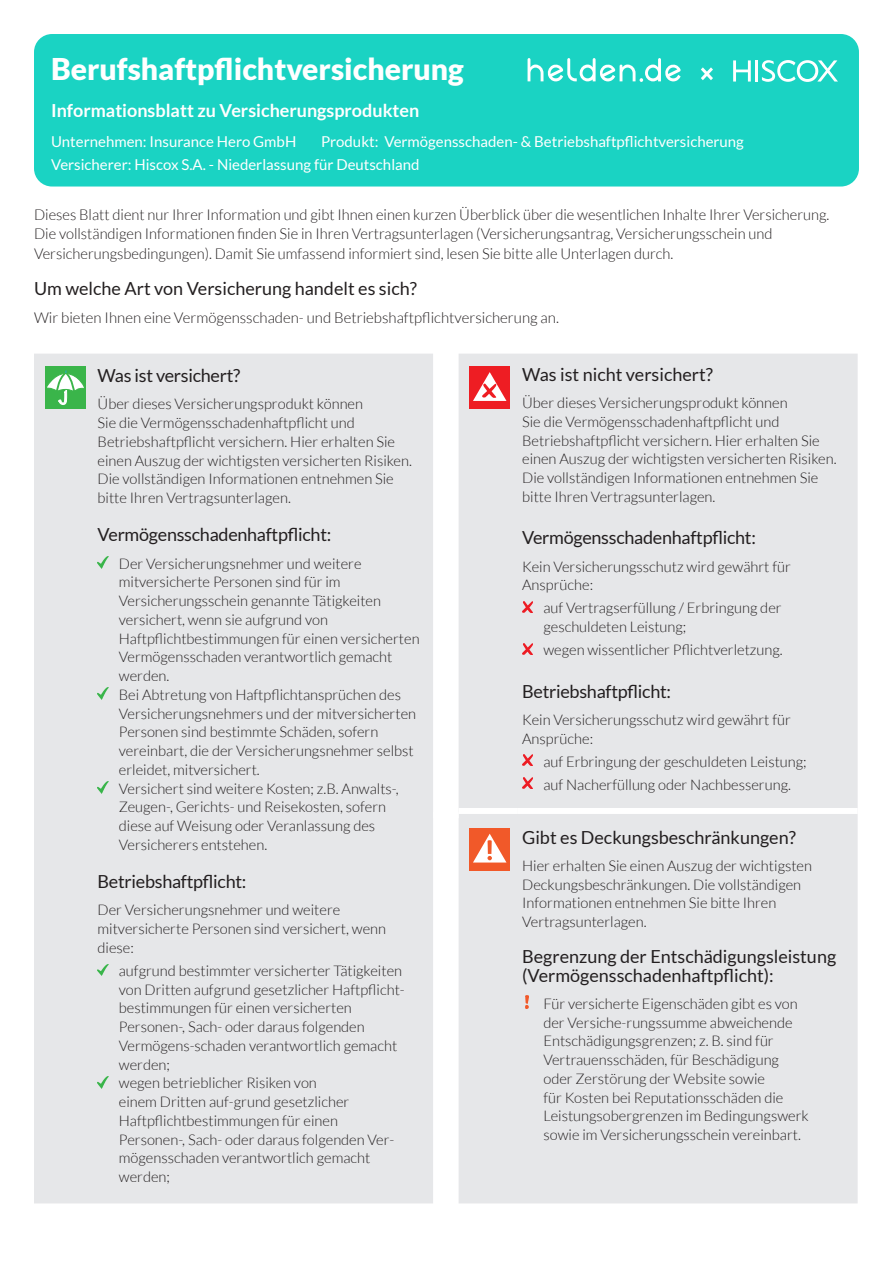
<style>
.page{position:relative;width:893px;height:1263px;background:#fff}
.page>*{position:absolute;margin:0;border:0;box-sizing:border-box;transform-origin:0 0}
.Form_title{font:900 30px "Lato";color:#fff}
.Covered_bullets{font:18px/18.8px "Lato";letter-spacing:-.015em;color:#231f20}
.Cover_subhead{font:18px "Lato";color:#231f20}
.Form_sub_title{font:700 18px "Lato";color:#fff}
.Form_intro{font:300 15px/19.5px "Lato";color:#231f20}
.Company_Product_head{font:15px "Lato";color:#fff}
.Cover_subhead-2{font:300 15px "Lato";color:#231f20}
.Covered_bullets-2{font:300 14.7px/18.8px "Lato";color:#231f20}
</style>
<div class="page">
<div style="left:34px;top:34px;width:825px;height:153px;background:#1ad3c3;border-radius:18px"></div>
<div style="left:34px;top:354px;width:824px;height:849px;background:#e6e7e9"></div>
<div style="left:459px;top:808px;width:59px;height:6px;background:#fff"></div>
<div style="left:518px;top:808px;width:340px;height:6px;background:#fff"></div>
<div style="left:433px;top:812px;width:26px;height:6px;background:#fff"></div>
<div style="left:45px;top:366px;width:41px;height:43px;background:#3ab54a"></div>
<svg style="left:47px;top:370px;width:37px;height:35px"></svg>
<svg style="left:98px;top:557px;width:10px;height:12px"></svg>
<svg style="left:98px;top:688px;width:10px;height:12px"></svg>
<svg style="left:98px;top:782px;width:10px;height:12px"></svg>
<svg style="left:98px;top:964px;width:10px;height:12px"></svg>
<svg style="left:98px;top:1076px;width:10px;height:12px"></svg>
<div style="left:469px;top:366px;width:41px;height:43px;background:#ee1d23"></div>
<svg style="left:473px;top:372px;width:33px;height:29px"></svg>
<svg style="left:522px;top:601px;width:11px;height:11px"></svg>
<svg style="left:522px;top:643px;width:11px;height:11px"></svg>
<svg style="left:522px;top:755px;width:11px;height:11px"></svg>
<svg style="left:522px;top:778px;width:11px;height:11px"></svg>
<div style="left:469px;top:828px;width:41px;height:42px;background:#f15929"></div>
<svg style="left:473px;top:834px;width:33px;height:28px"></svg>
<img style="left:525px;top:995px;width:4px;height:14px">
<svg style="left:733px;top:60px;width:105px;height:22px"></svg>
<svg style="left:527px;top:58px;width:154px;height:24px"></svg>
<svg style="left:701px;top:67px;width:12px;height:14px"></svg>
<p class="Form_title" style="left:51px;top:51px;width:414px">Berufshaftpflichtversicherung</p>
<p class="Form_sub_title" style="left:51px;top:100px;width:370px">Informationsblatt zu Versicherungsprodukten</p>
<p class="Company_Product_head" style="left:51px;top:133px;width:247px">Unternehmen: Insurance Hero GmbH</p>
<p class="Company_Product_head" style="left:321px;top:133px;width:424px">Produkt: Vermögensschaden- &amp; Betriebshaftpflichtversicherung</p>
<p class="Company_Product_head" style="left:51px;top:156px;width:370px">Versicherer: Hiscox S.A. - Niederlassung für Deutschland</p>
<p class="Form_intro" style="left:34px;top:205px;width:797px">Dieses Blatt dient nur Ihrer Information und gibt Ihnen einen kurzen Überblick über die wesentlichen Inhalte Ihrer Versicherung.<br>Die vollständigen Informationen finden Sie in Ihren Vertragsunterlagen (Versicherungsantrag, Versicherungsschein und<br>Versicherungsbedingungen). Damit Sie umfassend informiert sind, lesen Sie bitte alle Unterlagen durch.</p>
<p class="Cover_subhead" style="left:34px;top:279px;width:384px">Um welche Art von Versicherung handelt es sich?</p>
<p class="Cover_subhead-2" style="left:34px;top:310px;width:526px">Wir bieten Ihnen eine Vermögensschaden- und Betriebshaftpflichtversicherung an.</p>
<p class="Cover_subhead" style="left:98px;top:365px;width:144px">Was ist versichert?</p>
<p class="Covered_bullets-2" style="left:98px;top:395px;width:316px">Über dieses Versicherungsprodukt können<br>Sie die Vermögensschadenhaftpflicht und Betriebshaftpflicht versichern. Hier erhalten Sie einen Auszug der wichtigsten versicherten Risiken.<br>Die vollständigen Informationen entnehmen Sie bitte Ihren Vertragsunterlagen.</p>
<p class="Covered_bullets" style="left:98px;top:525px;width:235px">Vermögensschadenhaftpflicht:</p>
<p class="Covered_bullets-2" style="left:119px;top:554px;width:302px">Der Versicherungsnehmer und weitere mitversicherte Personen sind für im Versicherungsschein genannte Tätigkeiten versichert, wenn sie aufgrund von Haftpflichtbestimmungen für einen versicherten Vermögensschaden verantwortlich gemacht werden.</p>
<p class="Covered_bullets-2" style="left:119px;top:685px;width:299px">Bei Abtretung von Haftpflichtansprüchen des Versicherungsnehmers und der mitversicherten Personen sind bestimmte Schäden, sofern vereinbart, die der Versicherungsnehmer selbst erleidet, mitversichert.</p>
<p class="Covered_bullets-2" style="left:119px;top:779px;width:281px">Versichert sind weitere Kosten; z.B. Anwalts-, Zeugen-, Gerichts- und Reisekosten, sofern diese auf Weisung oder Veranlassung des Versicherers entstehen.</p>
<p class="Covered_bullets" style="left:98px;top:872px;width:150px">Betriebshaftpflicht:</p>
<p class="Covered_bullets-2" style="left:98px;top:901px;width:290px">Der Versicherungsnehmer und weitere mitversicherte Personen sind versichert, wenn diese:</p>
<p class="Covered_bullets-2" style="left:119px;top:961px;width:287px">aufgrund bestimmter versicherter Tätigkeiten von Dritten aufgrund gesetzlicher Haftpflicht&shy;bestimmungen für einen versicherten Personen-, Sach- oder daraus folgenden Vermögens-schaden verantwortlich gemacht werden;</p>
<p class="Covered_bullets-2" style="left:119px;top:1074px;width:277px">wegen betrieblicher Risiken von<br>einem Dritten auf-grund gesetzlicher Haftpflichtbestimmungen für einen Personen-, Sach- oder daraus folgenden Ver&shy;mögensschaden verantwortlich gemacht werden;</p>
<p class="Cover_subhead" style="left:522px;top:364px;width:192px">Was ist nicht versichert?</p>
<p class="Covered_bullets-2" style="left:522px;top:393px;width:316px">Über dieses Versicherungsprodukt können<br>Sie die Vermögensschadenhaftpflicht und Betriebshaftpflicht versichern. Hier erhalten Sie einen Auszug der wichtigsten versicherten Risiken.<br>Die vollständigen Informationen entnehmen Sie bitte Ihren Vertragsunterlagen.</p>
<p class="Covered_bullets" style="left:522px;top:528px;width:235px">Vermögensschadenhaftpflicht:</p>
<p class="Covered_bullets-2" style="left:522px;top:557px;width:270px">Kein Versicherungsschutz wird gewährt für<br>Ansprüche:</p>
<p class="Covered_bullets-2" style="left:543px;top:599px;width:240px">auf Vertragserfüllung / Erbringung der geschuldeten Leistung;</p>
<p class="Covered_bullets-2" style="left:543px;top:640px;width:241px">wegen wissentlicher Pflichtverletzung.</p>
<p class="Covered_bullets" style="left:522px;top:682px;width:150px">Betriebshaftpflicht:</p>
<p class="Covered_bullets-2" style="left:522px;top:710px;width:270px">Kein Versicherungsschutz wird gewährt für<br>Ansprüche:</p>
<p class="Covered_bullets-2" style="left:543px;top:752px;width:265px">auf Erbringung der geschuldeten Leistung;</p>
<p class="Covered_bullets-2" style="left:543px;top:775px;width:249px">auf Nacherfüllung oder Nachbesserung.</p>
<p class="Cover_subhead" style="left:522px;top:827px;width:275px">Gibt es Deckungsbeschränkungen?</p>
<p class="Covered_bullets-2" style="left:522px;top:856px;width:291px">Hier erhalten Sie einen Auszug der wichtigsten Deckungsbeschränkungen. Die vollständigen Informationen entnehmen Sie bitte Ihren Vertragsunterlagen.</p>
<p class="Covered_bullets" style="left:522px;top:947px;width:316px">Begrenzung der Entschädigungsleistung (Vermögensschadenhaftpflicht):</p>
<p class="Covered_bullets-2" style="left:543px;top:994px;width:267px">Für versicherte Eigenschäden gibt es von der Versiche-rungssumme abweichende Entschädigungsgrenzen; z. B. sind für Vertrauensschäden, für Beschädigung oder Zerstörung der Website sowie<br>für Kosten bei Reputationsschäden die Leistungsobergrenzen im Bedingungswerk sowie im Versicherungsschein vereinbart.</p>
</div>
